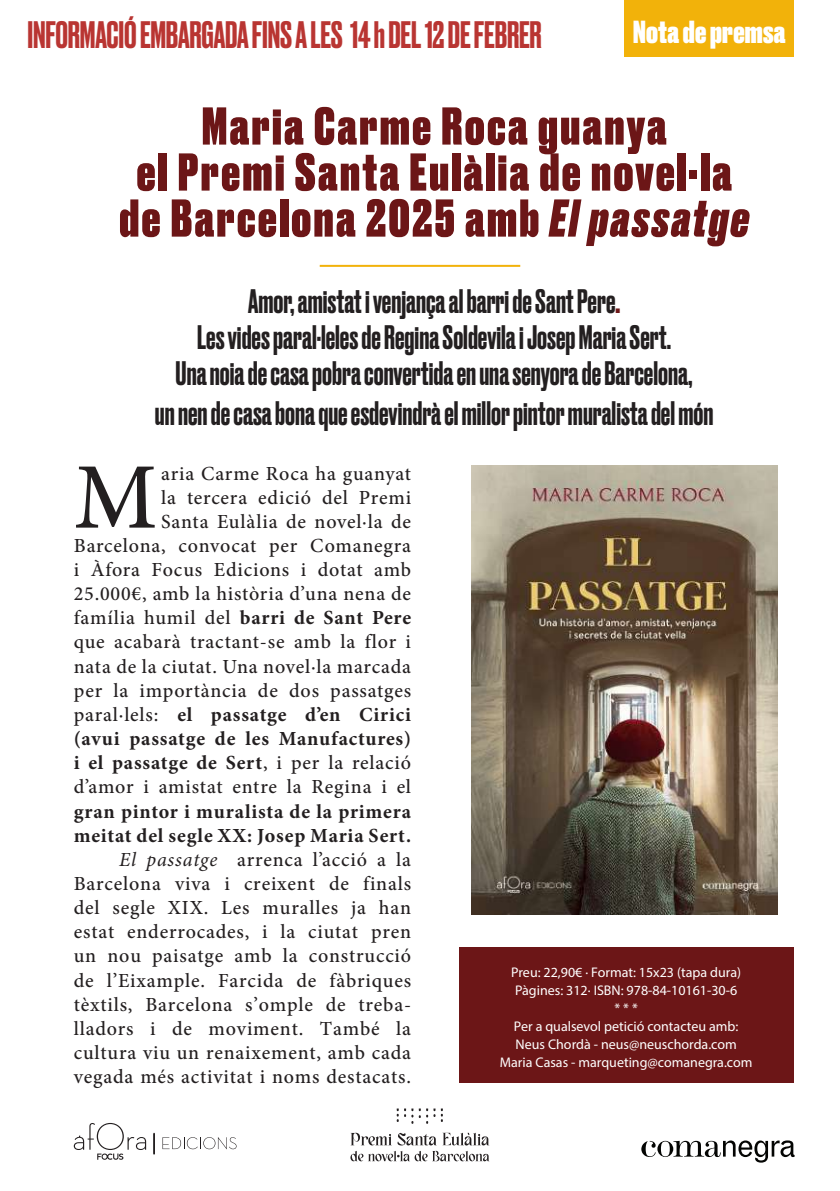
<style>
.page{position:relative;width:840px;height:1191px;background:#fff}
.page>*{position:absolute;margin:0;border:0;box-sizing:border-box;transform-origin:0 0}
.t1{font:500 93.8px "Minion Pro";color:#231f20}
.t2{font:800 50px/46px "Druk";letter-spacing:.05em;color:#6c1617;text-align:center}
.t3{font:500 36px "Druk";letter-spacing:-.005em;color:#b93532}
.t4{font:500 32px/36px "Druk";color:#231f20;text-align:center}
.t5{font:800 30px "Druk";letter-spacing:.01em;color:#fff}
.t6{font:500 20px/24.2px "Minion Pro";letter-spacing:.04em;color:#231f20;text-align:right}
.t7{font:14px/18px "Myriad Pro";color:#fff;text-align:center}
.s1{font-style:italic}
.s2{font-weight:800;font-size:28px;color:#6c1617}
.s3{font-weight:700}
.s4{font-weight:400;font-style:italic}
</style>
<div class="page">
<svg style="left:641px;top:1140px;width:153px;height:22px"></svg>
<hr style="left:319px;top:265px;width:201px;height:2px;background:#f2b20a">
<div style="left:458px;top:947px;width:335px;height:135px;background:#6c1617"></div>
<div style="left:624px;top:0;width:169px;height:57px;background:#f2b20a"></div>
<svg style="left:74px;top:1123px;width:72px;height:36px"></svg>
<svg style="left:162px;top:1137px;width:74px;height:12px"></svg>
<svg style="left:154px;top:1133px;width:1px;height:21px"></svg>
<svg style="left:350px;top:1132px;width:139px;height:29px"></svg>
<svg style="left:396px;top:1108px;width:2px;height:14px"></svg>
<svg style="left:404px;top:1108px;width:16px;height:15px"></svg>
<svg style="left:426px;top:1108px;width:16px;height:15px"></svg>
<img style="left:471px;top:465px;width:305px;height:450px">
<h3 class="t3" style="left:27px;top:10px;width:515px">INFORMACIÓ EMBARGADA FINS A LES 14 h DEL 12 DE FEBRER</h3>
<h3 class="t5" style="left:632px;top:11px;width:154px">Nota de premsa</h3>
<h2 class="t2" style="left:119px;top:100px;width:631px">Maria Carme Roca guanya<br>el Premi Santa Eulàlia de novel·la de Barcelona 2025 amb <span class="s1">El passatge</span></h2>
<h3 class="t4" style="left:175px;top:282px;width:518px">Amor, amistat i venjança al barri de Sant Pere<span class="s2">.<br></span>Les vides paral·leles de Regina Soldevila i Josep Maria Sert.<br>Una noia de casa pobra convertida en una senyora de Barcelona;</h3>
<h3 class="t4" style="left:155px;top:394px;width:559px">un nen de casa bona que esdevindrà el millor pintor muralista del món</h3>
<p class="t6" style="left:74px;top:461px;width:339px">aria Carme Roca ha guanyat<br>la tercera edició del Premi<br>Santa Eulàlia de novel·la de Barcelona, convocat per Comanegra i Àfora Focus Edicions i dotat amb 25.000€, amb la història d’una nena de família humil del <span class="s3">barri de Sant Pere </span>que acabarà tractant-se amb la flor i nata de la ciutat. Una novel·la marcada per la importància de dos passatges paral·lels: <span class="s3">el passatge d’en Cirici (avui passatge de les Manufactures) i el passatge de Sert</span>, i per la relació d’amor i amistat entre la Regina i el</p>
<p class="t6" style="left:74px;top:799px;width:339px"><span class="s3">gran pintor i muralista de la primera meitat del segle XX: Josep Maria Sert.<br></span><span class="s4">El passatge</span> arrenca l’acció a la Barcelona viva i creixent de finals del segle XIX. Les muralles ja han estat enderrocades, i la ciutat pren un nou paisatge amb la construcció de l’Eixample. Farcida de fàbriques tèxtils, Barcelona s’omple de treba&shy;lladors i de moviment. També la cultura viu un renaixement, amb cada vegada més activitat i noms destacats.</p>
<h1 class="t1" style="left:74px;top:434px;width:85px">M</h1>
<p class="t7" style="left:499px;top:962px;width:254px">Preu: 22,90€ · Format: 15x23 (tapa dura)<br>Pàgines: 312· ISBN: 978-84-10161-30-6<br>* * *<br>Per a qualsevol petició contacteu amb:<br>Neus Chordà - neus@neuschorda.com Maria Casas - marqueting@comanegra.com</p>
</div>
